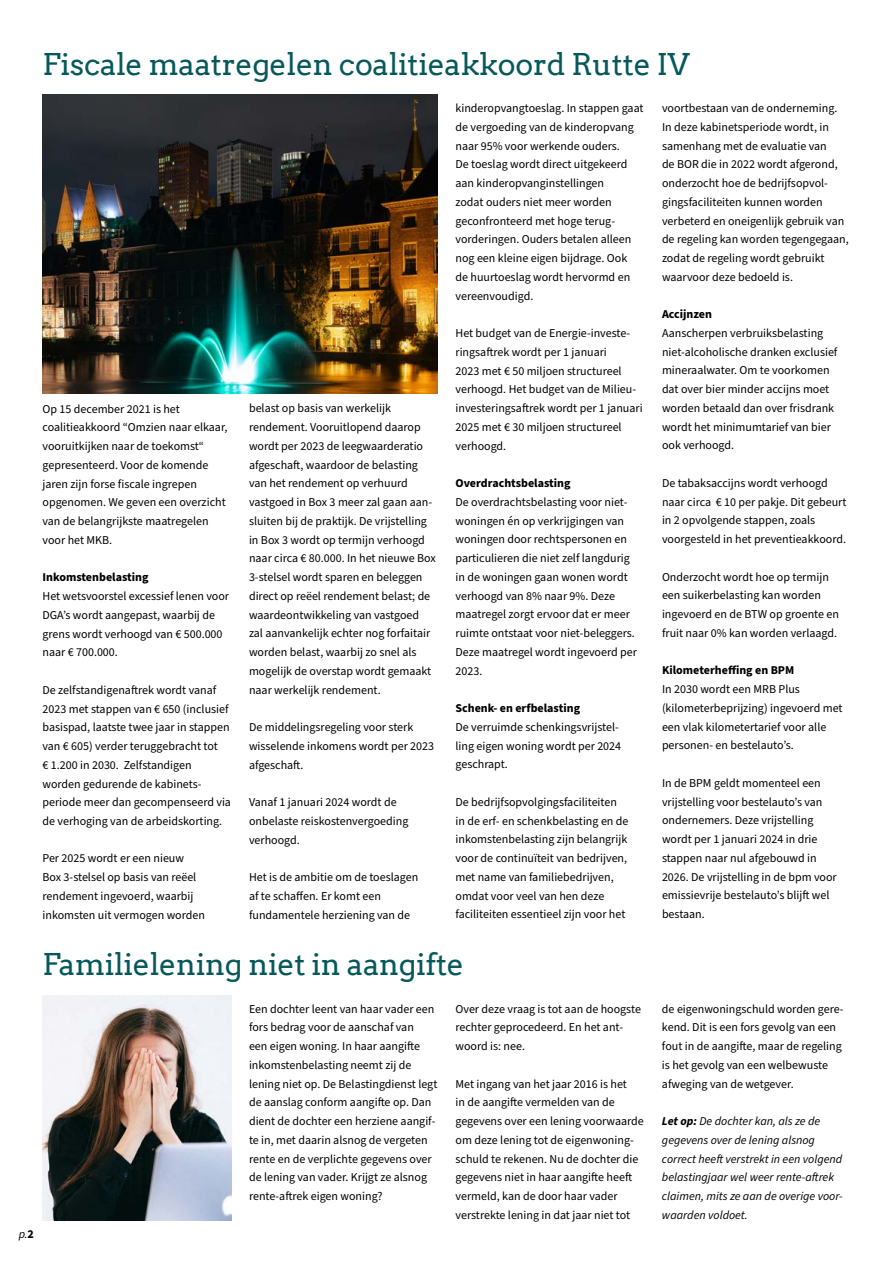
<style>
.page{position:relative;width:893px;height:1263px;background:#fff}
.page>*{position:absolute;margin:0;border:0;box-sizing:border-box;transform-origin:0 0}
.t1{font:30px "Arvo";letter-spacing:-.01em;color:#06585b}
.t2{font:12px/18.8px "Source Sans Pro";color:#000}
.t3{font:italic 12px/18.8px "Source Sans Pro";color:#000}
.t4{font:700 12px "Source Sans Pro";color:#000}
.s1{font-weight:700;font-style:normal}
.s2{font-weight:700}
</style>
<div class="page">
<img style="left:43px;top:95px;width:394px;height:298px">
<img style="left:43px;top:995px;width:188px;height:225px">
<h1 class="t1" style="left:43px;top:46px;width:649px">Fiscale maatregelen coalitieakkoord Rutte IV</h1>
<p class="t2" style="left:43px;top:400px;width:186px">Op 15 december 2021 is het coalitieakkoord “Omzien naar elkaar, vooruitkijken naar de toekomst“ gepresenteerd. Voor de komende jaren zijn forse fiscale ingrepen opgenomen. We geven een overzicht van de belangrijkste maatregelen voor het MKB.</p>
<p class="t4" style="left:43px;top:569px;width:108px">Inkomstenbelasting</p>
<p class="t2" style="left:43px;top:587px;width:188px">Het wetsvoorstel excessief lenen voor<br>DGA’s wordt aangepast, waarbij de grens wordt verhoogd van € 500.000 naar € 700.000.</p>
<p class="t2" style="left:43px;top:681px;width:190px">De zelfstandigenaftrek wordt vanaf 2023 met stappen van € 650 (inclusief basispad, laatste twee jaar in stappen van € 605) verder teruggebracht tot<br>€ 1.200 in 2030. Zelfstandigen worden gedurende de kabinets&shy;periode meer dan gecompenseerd via de verhoging van de arbeidskorting.</p>
<p class="t2" style="left:43px;top:849px;width:164px">Per 2025 wordt er een nieuw<br>Box 3-stelsel op basis van reëel rendement ingevoerd, waarbij inkomsten uit vermogen worden</p>
<p class="t2" style="left:249px;top:399px;width:188px">belast op basis van werkelijk rendement. Vooruitlopend daarop wordt per 2023 de leegwaarderatio afgeschaft, waardoor de belasting van het rendement op verhuurd vastgoed in Box 3 meer zal gaan aan&shy;sluiten bij de praktijk. De vrijstelling in Box 3 wordt op termijn verhoogd naar circa € 80.000. In het nieuwe Box 3-stelsel wordt sparen en beleggen direct op reëel rendement belast; de waardeontwikkeling van vastgoed zal aanvankelijk echter nog forfaitair worden belast, waarbij zo snel als mogelijk de overstap wordt gemaakt naar werkelijk rendement.</p>
<p class="t2" style="left:249px;top:718px;width:187px">De middelingsregeling voor sterk wisselende inkomens wordt per 2023 afgeschaft.</p>
<p class="t2" style="left:249px;top:793px;width:161px">Vanaf 1 januari 2024 wordt de onbelaste reiskostenvergoeding verhoogd.</p>
<p class="t2" style="left:249px;top:868px;width:171px">Het is de ambitie om de toeslagen af te schaffen. Er komt een fundamentele herziening van de</p>
<p class="t2" style="left:455px;top:99px;width:190px">kinderopvangtoeslag. In stappen gaat de vergoeding van de kinderopvang naar 95% voor werkende ouders.<br>De toeslag wordt direct uitgekeerd aan kinderopvanginstellingen<br>zodat ouders niet meer worden geconfronteerd met hoge terug&shy;vorderingen. Ouders betalen alleen nog een kleine eigen bijdrage. Ook<br>de huurtoeslag wordt hervormd en vereenvoudigd.</p>
<p class="t2" style="left:455px;top:324px;width:189px">Het budget van de Energie-investe&shy;ringsaftrek wordt per 1 januari<br>2023 met € 50 miljoen structureel verhoogd. Het budget van de Milieu&shy;investeringsaftrek wordt per 1 januari<br>2025 met € 30 miljoen structureel verhoogd.</p>
<p class="t4" style="left:455px;top:475px;width:117px">Overdrachtsbelasting</p>
<p class="t2" style="left:455px;top:493px;width:183px">De overdrachtsbelasting voor niet&shy;woningen én op verkrijgingen van woningen door rechtspersonen en particulieren die niet zelf langdurig in de woningen gaan wonen wordt verhoogd van 8% naar 9%. Deze maatregel zorgt ervoor dat er meer ruimte ontstaat voor niet-beleggers.<br>Deze maatregel wordt ingevoerd per<br>2023.</p>
<p class="t4" style="left:455px;top:700px;width:126px">Schenk- en erfbelasting</p>
<p class="t2" style="left:455px;top:718px;width:167px">De verruimde schenkingsvrijstel&shy;ling eigen woning wordt per 2024 geschrapt.</p>
<p class="t2" style="left:455px;top:793px;width:175px">De bedrijfsopvolgingsfaciliteiten in de erf- en schenkbelasting en de inkomstenbelasting zijn belangrijk voor de continuïteit van bedrijven, met name van familiebedrijven, omdat voor veel van hen deze faciliteiten essentieel zijn voor het</p>
<p class="t2" style="left:662px;top:99px;width:188px">voortbestaan van de onderneming.<br>In deze kabinetsperiode wordt, in samenhang met de evaluatie van<br>de BOR die in 2022 wordt afgerond, onderzocht hoe de bedrijfsopvol&shy;gingsfaciliteiten kunnen worden verbeterd en oneigenlijk gebruik van de regeling kan worden tegengegaan, zodat de regeling wordt gebruikt waarvoor deze bedoeld is.</p>
<p class="t4" style="left:662px;top:306px;width:52px">Accijnzen</p>
<p class="t2" style="left:662px;top:324px;width:177px">Aanscherpen verbruiksbelasting niet-alcoholische dranken exclusief mineraalwater. Om te voorkomen dat over bier minder accijns moet worden betaald dan over frisdrank wordt het minimumtarief van bier ook verhoogd.</p>
<p class="t2" style="left:662px;top:474px;width:186px">De tabaksaccijns wordt verhoogd naar circa € 10 per pakje. Dit gebeurt in 2 opvolgende stappen, zoals voorgesteld in het preventieakkoord.</p>
<p class="t2" style="left:662px;top:568px;width:178px">Onderzocht wordt hoe op termijn een suikerbelasting kan worden ingevoerd en de BTW op groente en fruit naar 0% kan worden verlaagd.</p>
<p class="t4" style="left:662px;top:662px;width:134px">Kilometerheffing en BPM</p>
<p class="t2" style="left:662px;top:680px;width:182px">In 2030 wordt een MRB Plus (kilometerbeprijzing) ingevoerd met een vlak kilometertarief voor alle personen- en bestelauto’s.</p>
<p class="t2" style="left:662px;top:774px;width:176px">In de BPM geldt momenteel een vrijstelling voor bestelauto’s van ondernemers. Deze vrijstelling wordt per 1 januari 2024 in drie stappen naar nul afgebouwd in<br>2026. De vrijstelling in de bpm voor emissievrije bestelauto’s blijft wel bestaan.</p>
<p class="t3" style="left:19px;top:1225px;width:17px">p.<span class="s1">2</span></p>
<h1 class="t1" style="left:43px;top:946px;width:423px">Familielening niet in aangifte</h1>
<p class="t2" style="left:249px;top:1000px;width:190px">Een dochter leent van haar vader een fors bedrag voor de aanschaf van<br>een eigen woning. In haar aangifte inkomstenbelasting neemt zij de lening niet op. De Belastingdienst legt de aanslag conform aangifte op. Dan dient de dochter een herziene aangif&shy;te in, met daarin alsnog de vergeten rente en de verplichte gegevens over de lening van vader. Krijgt ze alsnog rente-aftrek eigen woning?</p>
<p class="t2" style="left:455px;top:999px;width:187px">Over deze vraag is tot aan de hoogste rechter geprocedeerd. En het ant&shy;woord is: nee.</p>
<p class="t2" style="left:455px;top:1074px;width:190px">Met ingang van het jaar 2016 is het<br>in de aangifte vermelden van de gegevens over een lening voorwaarde om deze lening tot de eigenwoning&shy;schuld te rekenen. Nu de dochter die gegevens niet in haar aangifte heeft vermeld, kan de door haar vader verstrekte lening in dat jaar niet tot</p>
<p class="t2" style="left:662px;top:999px;width:183px">de eigenwoningschuld worden gere&shy;kend. Dit is een fors gevolg van een fout in de aangifte, maar de regeling is het gevolg van een welbewuste afweging van de wetgever.</p>
<p class="t3" style="left:662px;top:1112px;width:182px"><span class="s2">Let op:</span> De dochter kan, als ze de gegevens over de lening alsnog correct heeft verstrekt in een volgend belastingjaar wel weer rente-aftrek claimen, mits ze aan de overige voor&shy;waarden voldoet.</p>
</div>
